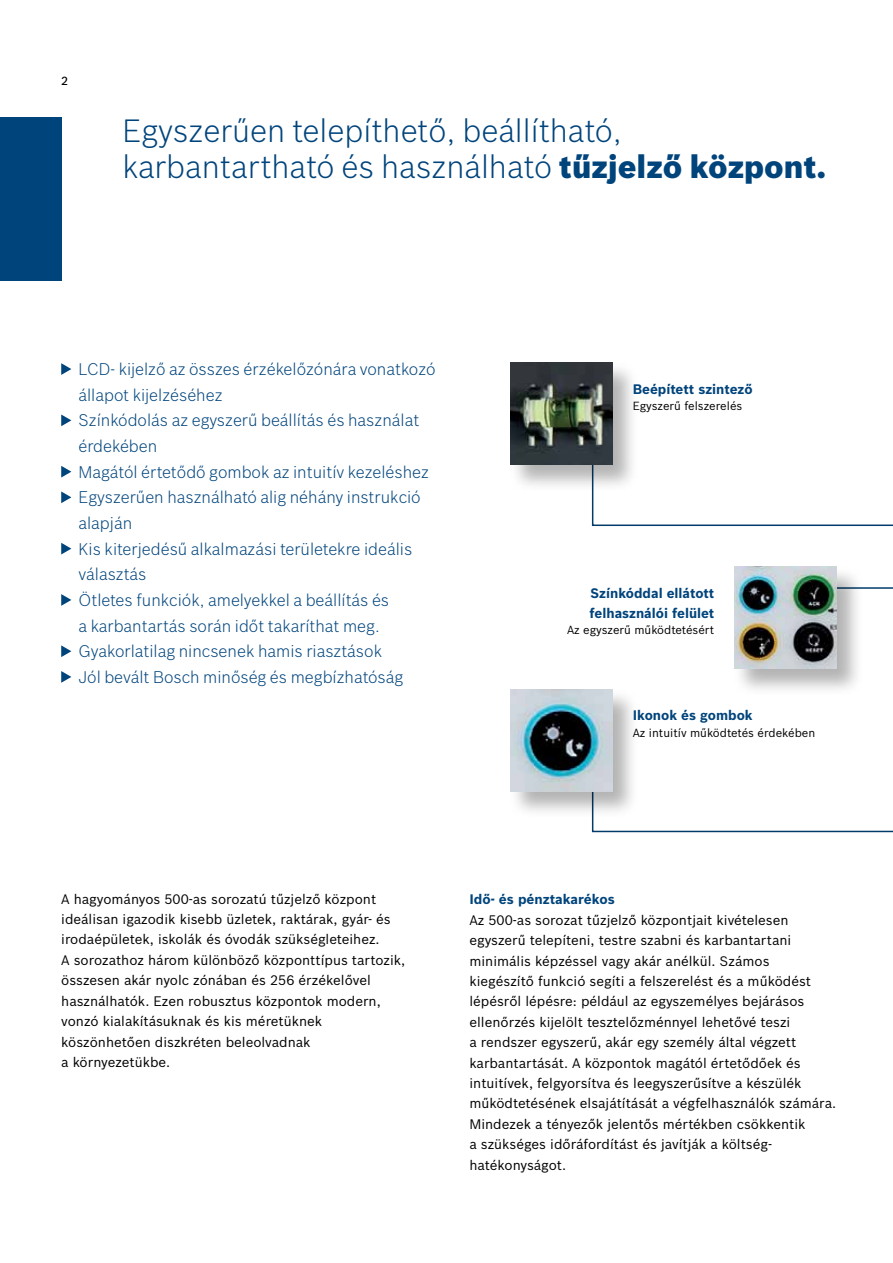
<style>
.page{position:relative;width:893px;height:1263px;background:#fff}
.page>*{position:absolute;margin:0;border:0;box-sizing:border-box;transform-origin:0 0}
.t1{font:300 31.5px/35.7px "Bosch Sans";color:#00447c}
.t2{font:300 16.5px/25.7px "Bosch Sans";color:#00447c}
.t3{font:13.5px/20.4px "Bosch Sans";color:#000}
.t4{font:700 13.5px/20.4px "Bosch Sans";color:#00447c}
.t5{font:11.55px "Bosch Sans";color:#000}
.t6{font:500 11.55px "Bosch Sans";color:#000}
.s1{font-weight:900}
</style>
<div class="page">
<svg style="left:591px;top:491px;width:302px;height:35px"></svg>
<svg style="left:591px;top:818px;width:302px;height:15px"></svg>
<svg style="left:863px;top:587px;width:30px;height:2px"></svg>
<div style="left:508px;top:361px;width:131px;height:130px;background:#000;opacity:.3"></div>
<img style="left:510px;top:363px;width:102px;height:102px">
<div style="left:508px;top:687px;width:131px;height:131px;background:#000;opacity:.3"></div>
<img style="left:510px;top:689px;width:102px;height:102px">
<div style="left:733px;top:565px;width:130px;height:130px;background:#000;opacity:.3"></div>
<img style="left:735px;top:567px;width:102px;height:102px">
<div style="left:0;top:118px;width:61px;height:163px;background:#00447c"></div>
<svg style="left:61px;top:363px;width:10px;height:12px"></svg>
<svg style="left:61px;top:414px;width:10px;height:12px"></svg>
<svg style="left:61px;top:466px;width:10px;height:11px"></svg>
<svg style="left:61px;top:491px;width:10px;height:12px"></svg>
<svg style="left:61px;top:543px;width:10px;height:11px"></svg>
<svg style="left:61px;top:594px;width:10px;height:12px"></svg>
<svg style="left:61px;top:645px;width:10px;height:12px"></svg>
<svg style="left:61px;top:671px;width:10px;height:12px"></svg>
<p class="t6" style="left:61px;top:73px;width:8px">2</p>
<h1 class="t1" style="left:122px;top:111px;width:705px">Egyszerűen telepíthető, beállítható, karbantartható és használható <span class="s1">tűzjelző központ.</span></h1>
<p class="t2" style="left:79px;top:355px;width:359px">LCD- kijelző az összes érzékelőzónára vonatkozó állapot kijelzéséhez<br>Színkódolás az egyszerű beállítás és használat érdekében<br>Magától értetődő gombok az intuitív kezeléshez Egyszerűen használható alig néhány instrukció alapján<br>Kis kiterjedésű alkalmazási területekre ideális választás<br>Ötletes funkciók, amelyekkel a beállítás és<br>a karbantartás során időt takaríthat meg.<br>Gyakorlatilag nincsenek hamis riasztások<br>Jól bevált Bosch minőség és megbízhatóság</p>
<p class="t4" style="left:633px;top:378px;width:121px">Beépített szintező</p>
<p class="t5" style="left:633px;top:397px;width:111px">Egyszerű felszerelés</p>
<p class="t4" style="left:590px;top:582px;width:126px">Színkóddal ellátott felhasználói felület</p>
<p class="t5" style="left:567px;top:622px;width:149px">Az egyszerű működtetésért</p>
<p class="t4" style="left:633px;top:704px;width:121px">Ikonok és gombok</p>
<p class="t5" style="left:633px;top:724px;width:184px">Az intuitív működtetés érdekében</p>
<p class="t3" style="left:61px;top:888px;width:346px">A hagyományos 500-as sorozatú tűzjelző központ ideálisan igazodik kisebb üzletek, raktárak, gyár- és irodaépületek, iskolák és óvodák szükségleteihez.<br>A sorozathoz három különböző központtípus tartozik, összesen akár nyolc zónában és 256 érzékelővel használhatók. Ezen robusztus központok modern, vonzó kialakításuknak és kis méretüknek köszönhetően diszkréten beleolvadnak<br>a környezetükbe.</p>
<p class="t4" style="left:469px;top:888px;width:147px">Idő- és pénztakarékos</p>
<p class="t3" style="left:469px;top:909px;width:368px">Az 500-as sorozat tűzjelző központjait kivételesen egyszerű telepíteni, testre szabni és karbantartani minimális képzéssel vagy akár anélkül. Számos kiegészítő funkció segíti a felszerelést és a működést lépésről lépésre: például az egyszemélyes bejárásos ellenőrzés kijelölt tesztelőzménnyel lehetővé teszi<br>a rendszer egyszerű, akár egy személy által végzett karbantartását. A központok magától értetődőek és intuitívek, felgyorsítva és leegyszerűsítve a készülék működtetésének elsajátítását a végfelhasználók számára.<br>Mindezek a tényezők jelentős mértékben csökkentik<br>a szükséges időráfordítást és javítják a költség&shy;hatékonyságot.</p>
</div>
